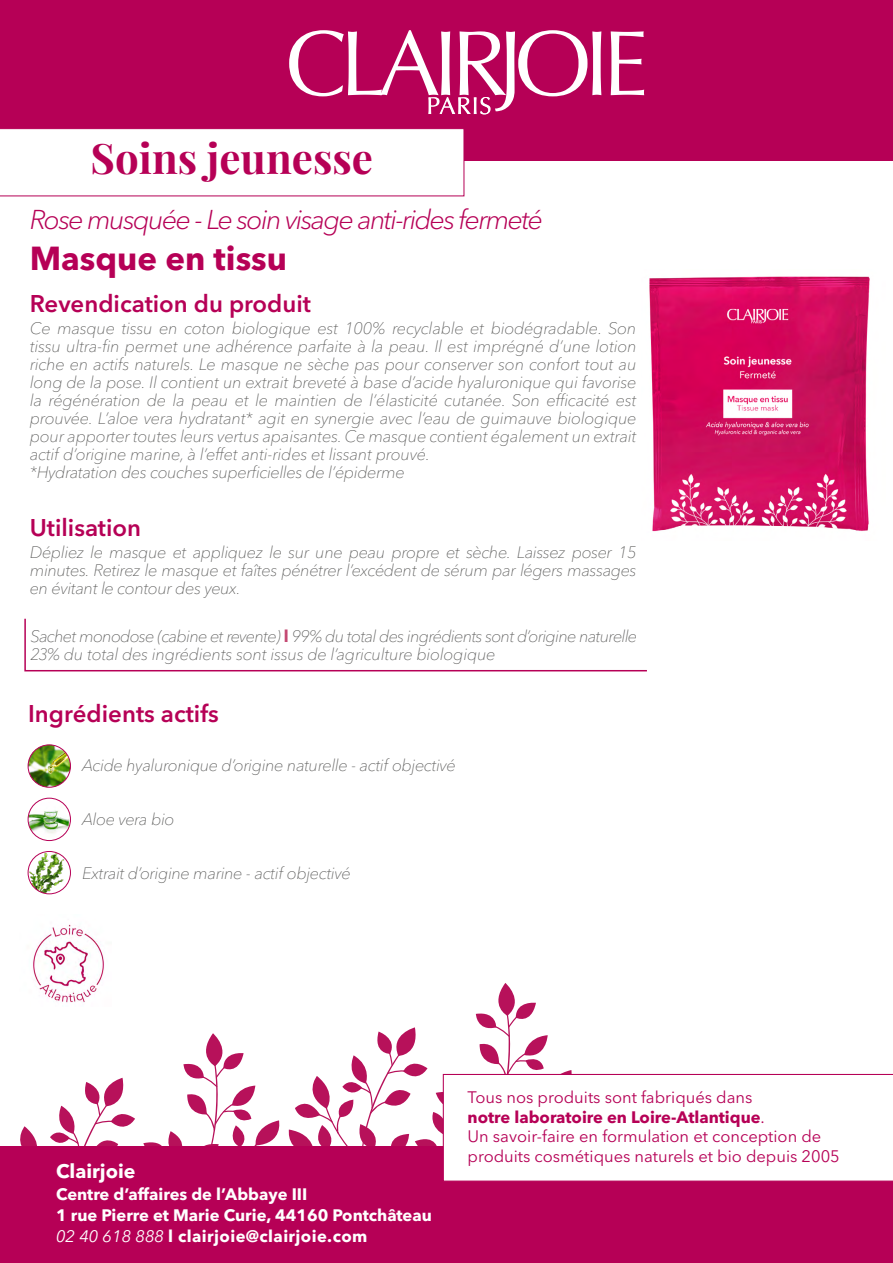
<style>
.page{position:relative;width:893px;height:1263px;background:#fff}
.page>*{position:absolute;margin:0;border:0;box-sizing:border-box;transform-origin:0 0}
.Titre_rectangle_blanc{font:700 42px "Playfair Display";color:#b60056}
.Nom_produit{font:700 33px "Avenir Next LT Pro";color:#b60056}
.t1{font:italic 300 27px "Avenir Next LT Pro";letter-spacing:-.06em;color:#b60056}
.t2{font:600 24px "Avenir Next LT Pro";color:#b60056}
.t3{font:700 19.5px "Avenir Next LT Pro";color:#fff}
.texte_de_base{font:italic 100 16.5px/18px "Avenir Next LT Pro";letter-spacing:-.02em;color:#575756;text-align:justify}
.t4{font:16.5px/19.5px "Avenir Next LT Pro";color:#b60056}
.t5{font:700 16.5px/21px "Avenir Next LT Pro";color:#fff}
.texte_de_base-2{font:italic 100 16.5px "Avenir Next LT Pro";letter-spacing:-.04em;color:#575756}
.s1{font-weight:700;font-style:normal;color:#c44771}
.s2{font-weight:400;font-style:italic}
.s3{font-weight:700}
</style>
<div class="page">
<img style="left:649px;top:276px;width:221px;height:256px">
<svg style="left:24px;top:618px;width:623px;height:54px"></svg>
<img style="left:28px;top:745px;width:42px;height:42px;border-radius:21px">
<div style="left:28px;top:744px;width:43px;height:44px;border:1px solid #b60056;border-radius:50%"></div>
<img style="left:28px;top:802px;width:42px;height:35px">
<div style="left:28px;top:798px;width:43px;height:43px;border:1px solid #b60056;border-radius:50%"></div>
<img style="left:28px;top:851px;width:42px;height:43px;border-radius:21px">
<div style="left:28px;top:851px;width:43px;height:43px;border:1px solid #b60056;border-radius:50%"></div>
<img style="left:33px;top:924px;width:71px;height:59px">
<div style="left:0;top:0;width:893px;height:161px;background:#b60056"></div>
<svg style="left:0;top:128px;width:464px;height:68px"></svg>
<svg style="left:611px;top:31px;width:33px;height:64px"></svg>
<svg style="left:289px;top:30px;width:312px;height:84px"></svg>
<svg style="left:20px;top:983px;width:557px;height:163px"></svg>
<div style="left:0;top:1146px;width:893px;height:117px;background:#b60056"></div>
<svg style="left:443px;top:1074px;width:450px;height:107px"></svg>
<p class="Titre_rectangle_blanc" style="left:91px;top:131px;width:284px">Soins jeunesse</p>
<p class="t1" style="left:30px;top:203px;width:515px">Rose musquée - Le soin visage anti-rides fermeté</p>
<p class="Nom_produit" style="left:30px;top:238px;width:259px">Masque en tissu</p>
<p class="t2" style="left:30px;top:289px;width:283px">Revendication du produit</p>
<p class="texte_de_base" style="left:30px;top:319px;width:608px">Ce masque tissu en coton biologique est 100% recyclable et biodégradable. Son tissu ultra-fin permet une adhérence parfaite à la peau. Il est imprégné d’une lotion riche en actifs naturels. Le masque ne sèche pas pour conserver son confort tout au long de la pose. Il contient un extrait breveté à base d’acide hyaluronique qui favorise la régénération de la peau et le maintien de l’élasticité cutanée. Son efficacité est prouvée. L’aloe vera hydratant* agit en synergie avec l’eau de guimauve biologique pour apporter toutes leurs vertus apaisantes. Ce masque contient également un extrait actif d’origine marine, à l’effet anti-rides et lissant prouvé.</p>
<p class="texte_de_base" style="left:30px;top:463px;width:376px">*Hydratation des couches superficielles de l’épiderme</p>
<p class="t2" style="left:30px;top:512px;width:113px">Utilisation</p>
<p class="texte_de_base" style="left:30px;top:543px;width:608px">Dépliez le masque et appliquez le sur une peau propre et sèche. Laissez poser 15 minutes. Retirez le masque et faîtes pénétrer l’excédent de sérum par légers massages en évitant le contour des yeux.</p>
<p class="texte_de_base-2" style="left:30px;top:627px;width:608px">Sachet monodose (cabine et revente) <span class="s1">l</span> 99% du total des ingrédients sont d’origine naturelle</p>
<p class="texte_de_base" style="left:30px;top:646px;width:467px">23% du total des ingrédients sont issus de l’agriculture biologique</p>
<p class="t2" style="left:28px;top:699px;width:192px">Ingrédients actifs</p>
<p class="texte_de_base" style="left:82px;top:756px;width:375px">Acide hyaluronique d’origine naturelle - actif objectivé</p>
<p class="texte_de_base" style="left:82px;top:810px;width:94px">Aloe vera bio</p>
<p class="texte_de_base" style="left:82px;top:864px;width:270px">Extrait d’origine marine - actif objectivé</p>
<p class="t3" style="left:56px;top:1159px;width:81px">Clairjoie</p>
<p class="t5" style="left:56px;top:1184px;width:377px">Centre d’affaires de l’Abbaye III<br>1 rue Pierre et Marie Curie, 44160 Pontchâteau<br><span class="s2">02 40 618 888</span> l clairjoie@clairjoie.com</p>
<p class="t4" style="left:468px;top:1088px;width:374px">Tous nos produits sont fabriqués dans<br><span class="s3">notre laboratoire en Loire-Atlantique</span>.<br>Un savoir-faire en formulation et conception de produits cosmétiques naturels et bio depuis 2005</p>
</div>
